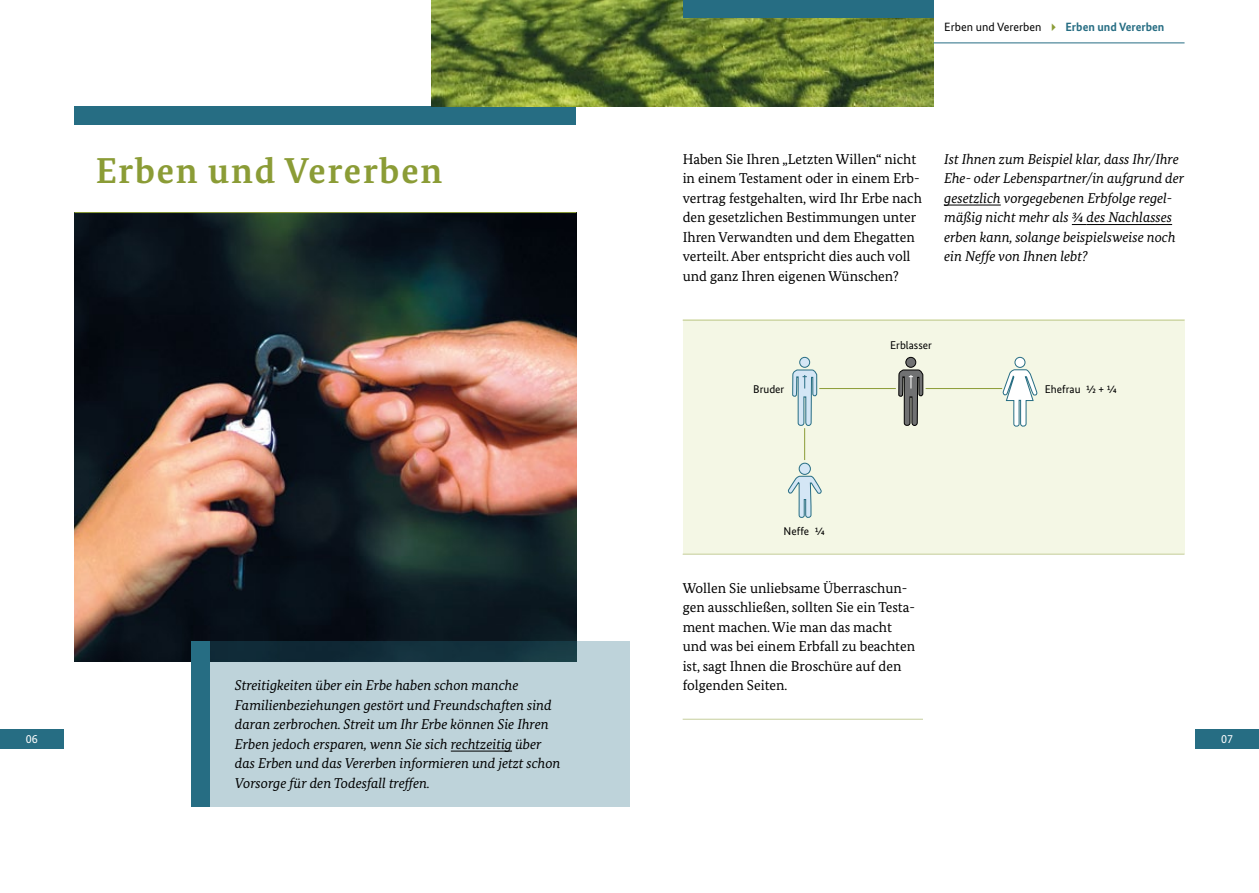
<style>
.page{position:relative;width:1259px;height:893px;background:#fff}
.page>*{position:absolute;margin:0;border:0;box-sizing:border-box;transform-origin:0 0}
.t1{font:700 36px "Bundes Serif";letter-spacing:.05em;color:#8b9c36}
.t2{font:italic 14.25px/19.5px "Bundes Serif";color:#000}
.t3{font:14.25px/19.5px "Bundes Serif";color:#000}
.t4{font:12px "Bundes Sans";color:#000}
.t5{font:12px "Bundes Sans";color:#fff}
.t6{font:11.25px "Bundes Sans";color:#000}
.s1{color:#8b9c36}
.s2{font-weight:700;color:#266d83}
</style>
<div class="page">
<div style="left:74px;top:106px;width:502px;height:18px;background:#266d83"></div>
<div style="left:0;top:729px;width:64px;height:20px;background:#266d83"></div>
<svg style="left:432px;top:0;width:501px;height:106px;background:#697e2f"></svg>
<div style="left:1195px;top:729px;width:64px;height:20px;background:#266d83"></div>
<div style="left:682px;top:0;width:251px;height:18px;background:#266d83"></div>
<hr style="left:933px;top:43px;width:251px;height:1px;background:#266d83">
<div style="left:682px;top:320px;width:502px;height:234px;background:#f4f7e5"></div>
<img style="left:74px;top:213px;width:502px;height:448px">
<hr style="left:944px;top:205px;width:56px;height:1px;background:#000">
<svg style="left:1072px;top:224px;width:14px;height:1px"></svg>
<hr style="left:1086px;top:224px;width:86px;height:1px;background:#000">
<svg style="left:209px;top:642px;width:420px;height:165px;background:#abc1c8"></svg>
<hr style="left:451px;top:751px;width:61px;height:1px;background:#000">
<div style="left:191px;top:642px;width:18px;height:165px;background:#266d83"></div>
<hr style="left:682px;top:554px;width:502px;height:1px;background:#8b9c36">
<hr style="left:682px;top:320px;width:502px;height:1px;background:#8b9c36">
<hr style="left:682px;top:719px;width:241px;height:1px;background:#8b9c36">
<div style="left:906px;top:357px;width:9px;height:10px;background:#707172;border-radius:50%"></div>
<div style="left:905px;top:357px;width:11px;height:11px;border:1px solid #000;border-radius:50%"></div>
<div style="left:1015px;top:357px;width:10px;height:10px;background:#fff;border-radius:50%"></div>
<div style="left:1014px;top:357px;width:11px;height:11px;border:1px solid #266d83;border-radius:50%"></div>
<svg style="left:1002px;top:369px;width:36px;height:58px"></svg>
<div style="left:799px;top:357px;width:10px;height:10px;background:#d4e6f5;border-radius:50%"></div>
<div style="left:799px;top:357px;width:11px;height:11px;border:1px solid #266d83;border-radius:50%"></div>
<div style="left:799px;top:463px;width:11px;height:11px;background:#d4e6f5;border-radius:50%"></div>
<div style="left:799px;top:463px;width:11px;height:12px;border:1px solid #266d83;border-radius:50%"></div>
<svg style="left:788px;top:476px;width:33px;height:42px"></svg>
<hr style="left:804px;top:428px;width:1px;height:32px;background:#8b9c36">
<hr style="left:925px;top:388px;width:77px;height:1px;background:#8b9c36">
<hr style="left:819px;top:388px;width:77px;height:1px;background:#8b9c36">
<svg style="left:898px;top:369px;width:25px;height:57px"></svg>
<svg style="left:792px;top:369px;width:25px;height:57px"></svg>
<hr style="left:74px;top:212px;width:502px;height:1px;background:#8b9c36">
<h1 class="t1" style="left:96px;top:149px;width:348px">Erben und Vererben</h1>
<p class="t5" style="left:26px;top:731px;width:13px">06</p>
<p class="t2" style="left:235px;top:675px;width:327px">Streitigkeiten über ein Erbe haben schon manche Familienbeziehungen gestört und Freundschaften sind daran zerbrochen. Streit um Ihr Erbe können Sie Ihren Erben jedoch ersparen, wenn Sie sich rechtzeitig über das Erben und das Vererben informieren und jetzt schon Vorsorge für den Todesfall treffen.</p>
<p class="t4" style="left:944px;top:19px;width:222px">Erben und Vererben <span class="s1">✔</span> <span class="s2">Erben und Vererben</span></p>
<p class="t3" style="left:682px;top:149px;width:241px">Haben Sie Ihren „Letzten Willen“ nicht in einem Testament oder in einem Erb&shy;vertrag festgehalten, wird Ihr Erbe nach den gesetzlichen Bestimmungen unter Ihren Verwandten und dem Ehegatten verteilt. Aber entspricht dies auch voll und ganz Ihren eigenen Wünschen?</p>
<p class="t2" style="left:944px;top:149px;width:241px">Ist Ihnen zum Beispiel klar, dass Ihr/Ihre Ehe- oder Lebenspartner/in aufgrund der gesetzlich vorgegebenen Erbfolge regel&shy;mäßig nicht mehr als ¾ des Nachlasses erben kann, solange beispielsweise noch ein Neffe von Ihnen lebt?</p>
<p class="t6" style="left:890px;top:338px;width:43px">Erblasser</p>
<p class="t6" style="left:753px;top:382px;width:33px">Bruder</p>
<p class="t6" style="left:1045px;top:382px;width:73px">Ehefrau ½ + ¼</p>
<p class="t6" style="left:783px;top:524px;width:43px">Neffe ¼</p>
<p class="t3" style="left:682px;top:578px;width:234px">Wollen Sie unliebsame Überraschun&shy;gen ausschließen, sollten Sie ein Testa&shy;ment machen. Wie man das macht und was bei einem Erbfall zu beachten ist, sagt Ihnen die Broschüre auf den folgenden Seiten.</p>
<p class="t5" style="left:1221px;top:731px;width:13px">07</p>
</div>
